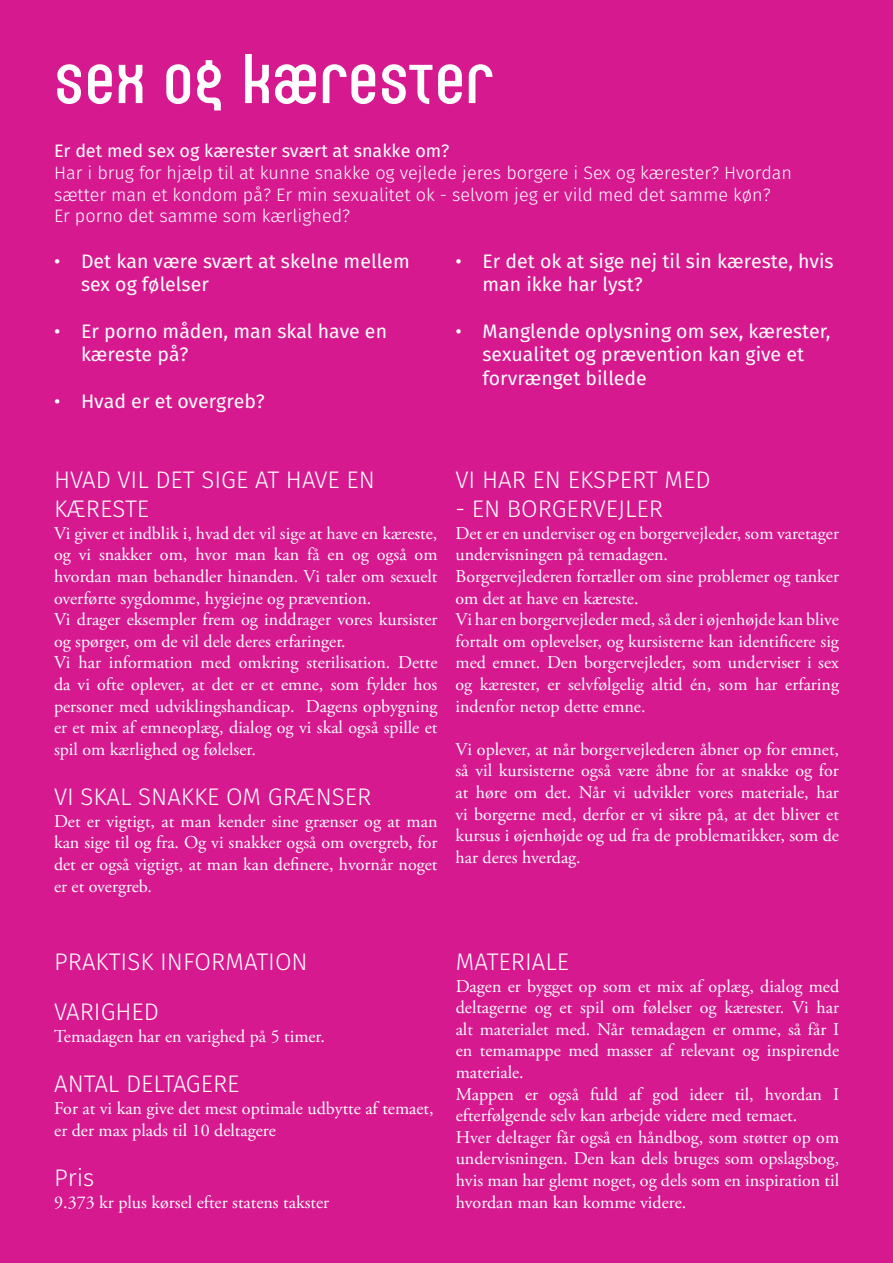
<style>
.page{position:relative;width:893px;height:1263px;background:#d7198f}
.page>*{position:absolute;margin:0;border:0;box-sizing:border-box;transform-origin:0 0}
.t1{font:57px "Seebad LT Std";color:#fff}
.t2{font:300 24px/28.8px "Fira Sans";color:#fff}
.t3{font:19.5px/23.4px "Fira Sans";color:#fff}
.t4{font:18px/21.6px "Adobe Garamond Pro";color:#fff}
.t5{font:300 18px/21.6px "Fira Sans";color:#fff}
.t6{font:18px "Fira Sans";color:#fff}
</style>
<div class="page">
<h1 class="t1" style="left:54px;top:49px;width:441px">sex og kærester</h1>
<p class="t6" style="left:54px;top:138px;width:397px">Er det med sex og kærester svært at snakke om?</p>
<p class="t5" style="left:54px;top:162px;width:740px">Har i brug for hjælp til at kunne snakke og vejlede jeres borgere i Sex og kærester? Hvordan sætter man et kondom på? Er min sexualitet ok - selvom jeg er vild med det samme køn?<br>Er porno det samme som kærlighed?</p>
<p class="t3" style="left:81px;top:249px;width:330px;text-indent:-27px">• Det kan være svært at skelne mellem sex og følelser</p>
<p class="t3" style="left:81px;top:319px;width:308px;text-indent:-27px">• Er porno måden, man skal have en kæreste på?</p>
<p class="t3" style="left:54px;top:389px;width:212px">• Hvad er et overgreb?</p>
<p class="t3" style="left:482px;top:249px;width:353px;text-indent:-27px">• Er det ok at sige nej til sin kæreste, hvis man ikke har lyst?</p>
<p class="t3" style="left:482px;top:319px;width:350px;text-indent:-27px">• Manglende oplysning om sex, kærester, sexualitet og prævention kan give et forvrænget billede</p>
<h2 class="t2" style="left:54px;top:466px;width:323px">HVAD VIL DET SIGE AT HAVE EN<br>KÆRESTE</h2>
<p class="t4" style="left:54px;top:523px;width:385px">Vi giver et indblik i, hvad det vil sige at have en kæreste, og vi snakker om, hvor man kan få en og også om hvordan man behandler hinanden. Vi taler om sexuelt overførte sygdomme, hygiejne og prævention.<br>Vi drager eksempler frem og inddrager vores kursister og spørger, om de vil dele deres erfaringer.<br>Vi har information med omkring sterilisation. Dette da vi ofte oplever, at det er et emne, som fylder hos personer med udviklingshandicap. Dagens opbygning er et mix af emneoplæg, dialog og vi skal også spille et spil om kærlighed og følelser.</p>
<h2 class="t2" style="left:54px;top:782px;width:319px">VI SKAL SNAKKE OM GRÆNSER</h2>
<p class="t4" style="left:54px;top:811px;width:385px;text-align:justify">Det er vigtigt, at man kender sine grænser og at man kan sige til og fra. Og vi snakker også om overgreb, for det er også vigtigt, at man kan definere, hvornår noget er et overgreb.</p>
<h2 class="t2" style="left:455px;top:466px;width:257px">VI HAR EN EKSPERT MED</h2>
<h2 class="t2" style="left:455px;top:494px;width:209px">- EN BORGERVEJLER</h2>
<p class="t4" style="left:455px;top:523px;width:385px">Det er en underviser og en borgervejleder, som varetager undervisningen på temadagen.<br>Borgervejlederen fortæller om sine problemer og tanker om det at have en kæreste.<br>Vi har en borgervejleder med, så der i øjenhøjde kan blive fortalt om oplevelser, og kursisterne kan identificere sig med emnet. Den borgervejleder, som underviser i sex og kærester, er selvfølgelig altid én, som har erfaring indenfor netop dette emne.</p>
<p class="t4" style="left:455px;top:739px;width:385px;text-align:justify">Vi oplever, at når borgervejlederen åbner op for emnet, så vil kursisterne også være åbne for at snakke og for at høre om det. Når vi udvikler vores materiale, har vi borgerne med, derfor er vi sikre på, at det bliver et kursus i øjenhøjde og ud fra de problematikker, som de har deres hverdag.</p>
<h2 class="t2" style="left:54px;top:936px;width:255px;line-height:50.4px">PRAKTISK INFORMATION<br>VARIGHED</h2>
<p class="t4" style="left:54px;top:1026px;width:272px">Temadagen har en varighed på 5 timer.</p>
<h2 class="t2" style="left:54px;top:1069px;width:187px">ANTAL DELTAGERE</h2>
<p class="t4" style="left:54px;top:1098px;width:381px">For at vi kan give det mest optimale udbytte af temaet, er der max plads til 10 deltagere</p>
<h2 class="t2" style="left:54px;top:1163px;width:42px">Pris</h2>
<p class="t4" style="left:54px;top:1192px;width:276px">9.373 kr plus kørsel efter statens takster</p>
<h2 class="t2" style="left:456px;top:947px;width:115px">MATERIALE</h2>
<p class="t4" style="left:456px;top:976px;width:385px">Dagen er bygget op som et mix af oplæg, dialog med deltagerne og et spil om følelser og kærester. Vi har alt materialet med. Når temadagen er omme, så får I en temamappe med masser af relevant og inspirende materiale.<br>Mappen er også fuld af god ideer til, hvordan I efterfølgende selv kan arbejde videre med temaet.<br>Hver deltager får også en håndbog, som støtter op om undervisningen. Den kan dels bruges som opslagsbog, hvis man har glemt noget, og dels som en inspiration til hvordan man kan komme videre.</p>
</div>
